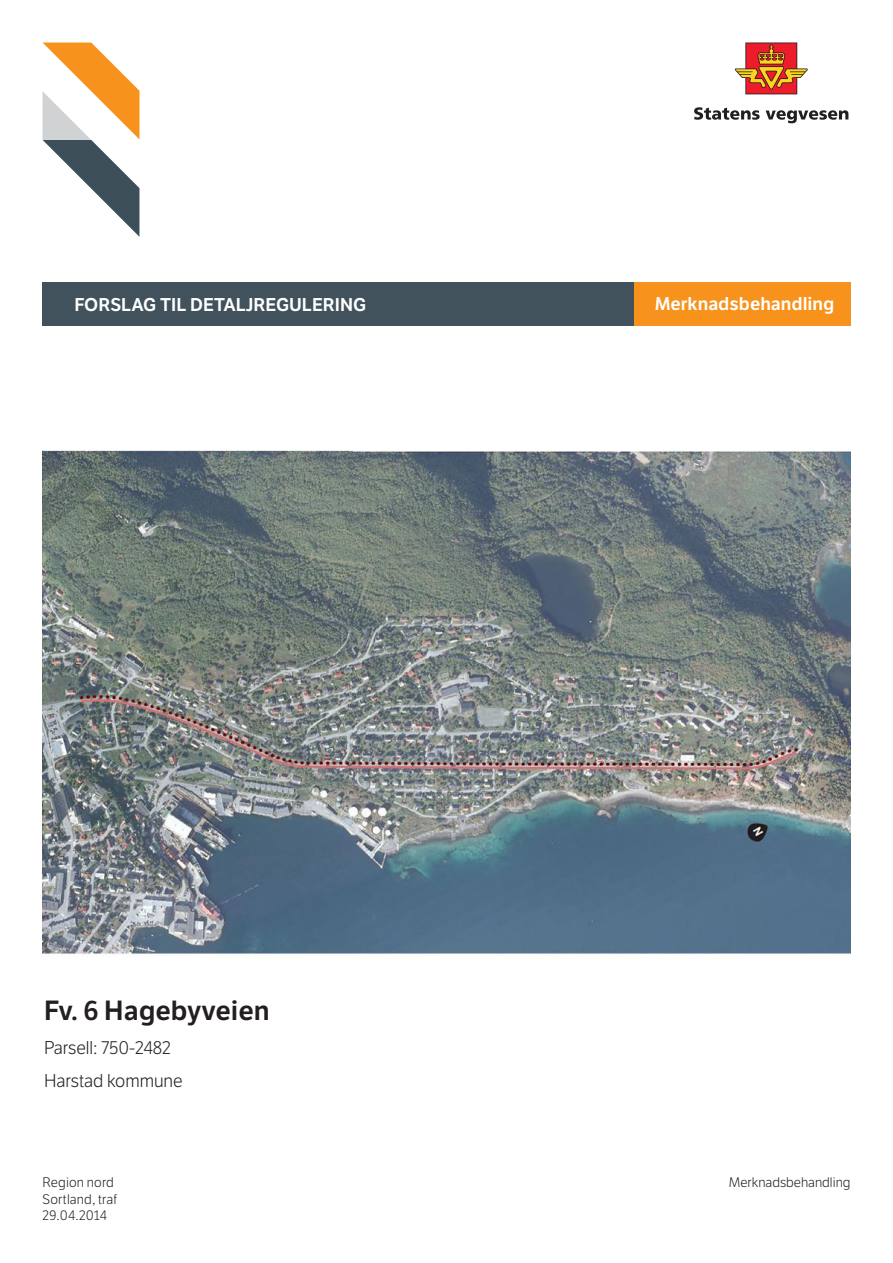
<style>
.page{position:relative;width:893px;height:1263px;background:#fff}
.page>*{position:absolute;margin:0;border:0;box-sizing:border-box;transform-origin:0 0}
.t1{font:600 27px "LFT Etica";color:#231f20}
.t2{font:600 18px "LFT Etica";color:#fff}
.t3{font:300 18px "LFT Etica";color:#231f20}
.t4{font:300 13.5px "LFT Etica";color:#231f20}
</style>
<div class="page">
<svg style="left:694px;top:107px;width:66px;height:13px"></svg>
<svg style="left:766px;top:110px;width:82px;height:13px"></svg>
<svg style="left:735px;top:43px;width:73px;height:51px"></svg>
<svg style="left:43px;top:43px;width:96px;height:194px"></svg>
<div style="left:43px;top:282px;width:591px;height:44px;background:#41525c"></div>
<div style="left:634px;top:282px;width:216px;height:44px;background:#f7931d"></div>
<img style="left:43px;top:450px;width:807px;height:505px">
<p class="t2" style="left:75px;top:293px;width:293px">FORSLAG TIL DETALJREGULERING</p>
<p class="t2" style="left:655px;top:293px;width:181px">Merknadsbehandling</p>
<p class="t1" style="left:44px;top:994px;width:227px">Fv. 6 Hagebyveien</p>
<p class="t3" style="left:44px;top:1037px;width:129px">Parsell: 750-2482</p>
<p class="t3" style="left:44px;top:1071px;width:140px">Harstad kommune</p>
<p class="t4" style="left:43px;top:1175px;width:73px">Region nord</p>
<p class="t4" style="left:729px;top:1175px;width:123px">Merknadsbehandling</p>
<p class="t4" style="left:43px;top:1191px;width:76px">Sortland, traf</p>
<p class="t4" style="left:43px;top:1208px;width:66px">29.04.2014</p>
</div>
